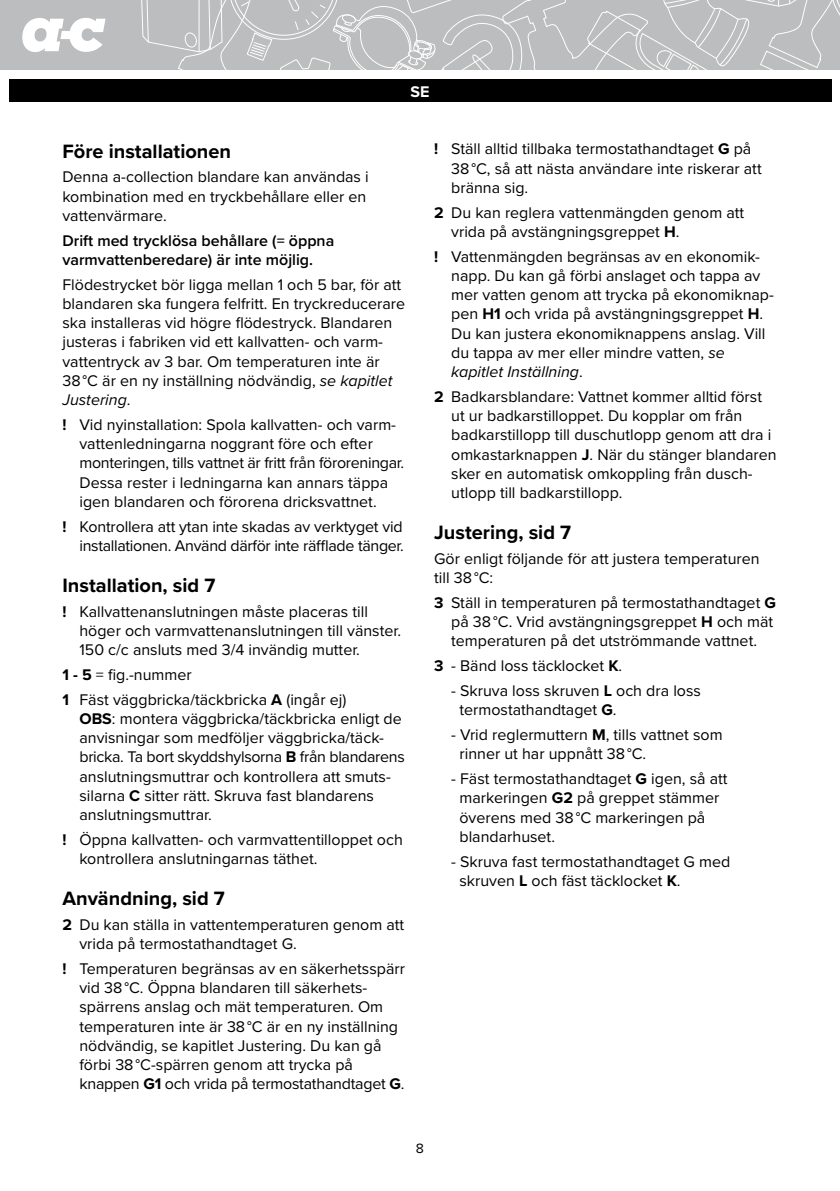
<style>
.page{position:relative;width:840px;height:1191px;background:#fff}
.page>*{position:absolute;margin:0;border:0;box-sizing:border-box;transform-origin:0 0}
.t1{font:700 20px "Proxima Nova";color:#000}
.t2{font:16px/19.2px "Proxima Nova";color:#000}
.t3{font:16px/19.2px "Proxima Nova";letter-spacing:-.02em;color:#000;text-align:right}
.t4{font:600 16px/19.2px "Proxima Nova";color:#000}
.t5{font:700 16px "Proxima Nova";color:#fff}
.t6{font:14px "Proxima Nova";color:#000}
.s1{font-style:italic}
.s2{font-weight:700}
</style>
<div class="page">
<div style="left:0;top:0;width:839px;height:70px;background:#bbbdbe"></div>
<svg style="left:141px;top:0;width:698px;height:70px"></svg>
<svg style="left:22px;top:18px;width:83px;height:34px"></svg>
<div style="left:9px;top:79px;width:822px;height:23px;background:#000"></div>
<p class="t5" style="left:410px;top:80px;width:20px">SE</p>
<p class="t1" style="left:62px;top:136px;width:170px">Före installationen</p>
<p class="t2" style="left:62px;top:167px;width:308px">Denna a-collection blandare kan användas i kombination med en tryckbehållare eller en vattenvärmare.</p>
<p class="t4" style="left:62px;top:230px;width:273px">Drift med trycklösa behållare (= öppna varmvattenberedare) är inte möjlig.</p>
<p class="t2" style="left:62px;top:274px;width:344px">Flödestrycket bör ligga mellan 1 och 5 bar, för att blandaren ska fungera felfritt. En tryckreducerare ska installeras vid högre flödestryck. Blandaren justeras i fabriken vid ett kallvatten- och varm&shy;vattentryck av 3 bar. Om temperaturen inte är<br>38 °C är en ny inställning nödvändig, <span class="s1">se kapitlet Justering</span>.</p>
<p class="t2" style="left:79px;top:414px;width:326px;text-indent:-17px"><span class="s2">!</span> Vid nyinstallation: Spola kallvatten- och varm&shy;vattenledningarna noggrant före och efter monteringen, tills vattnet är fritt från föroreningar.<br>Dessa rester i ledningarna kan annars täppa igen blandaren och förorena dricksvattnet.</p>
<p class="t3" style="left:62px;top:516px;width:343px"><span class="s2">!</span> Kontrollera att ytan inte skadas av verktyget vid installationen. Använd därför inte räfflade tänger.</p>
<p class="t1" style="left:62px;top:570px;width:154px">Installation, sid 7</p>
<p class="t2" style="left:79px;top:601px;width:323px;text-indent:-17px"><span class="s2">!</span> Kallvattenanslutningen måste placeras till höger och varmvattenanslutningen till vänster.<br>150 c/c ansluts med 3/4 invändig mutter.</p>
<p class="t2" style="left:62px;top:661px;width:285px;line-height:24.8px"><span class="s2">1 - 5</span> = fig.-nummer<br><span class="s2">1</span> Fäst väggbricka/täckbricka <span class="s2">A</span> (ingår ej)</p>
<p class="t2" style="left:79px;top:708px;width:327px"><span class="s2">OBS</span>: montera väggbricka/täckbricka enligt de anvisningar som medföljer väggbricka/täck&shy;bricka. Ta bort skyddshylsorna <span class="s2">B</span> från blandarens anslutningsmuttrar och kontrollera att smuts&shy;silarna <span class="s2">C</span> sitter rätt. Skruva fast blandarens anslutningsmuttrar.</p>
<p class="t2" style="left:79px;top:829px;width:325px;text-indent:-17px"><span class="s2">!</span> Öppna kallvatten- och varmvattentilloppet och kontrollera anslutningarnas täthet.</p>
<p class="t1" style="left:62px;top:883px;width:164px">Användning, sid 7</p>
<p class="t2" style="left:79px;top:914px;width:326px;text-indent:-17px"><span class="s2">2</span> Du kan ställa in vattentemperaturen genom att vrida på termostathandtaget G.</p>
<p class="t2" style="left:79px;top:958px;width:327px;text-indent:-17px"><span class="s2">!</span> Temperaturen begränsas av en säkerhetsspärr vid 38 °C. Öppna blandaren till säkerhets&shy;spärrens anslag och mät temperaturen. Om temperaturen inte är 38 °C är en ny inställning nödvändig, se kapitlet Justering. Du kan gå förbi 38 °C-spärren genom att trycka på knappen <span class="s2">G1</span> och vrida på termostathandtaget <span class="s2">G</span>.</p>
<p class="t2" style="left:451px;top:139px;width:312px;text-indent:-17px"><span class="s2">!</span> Ställ alltid tillbaka termostathandtaget <span class="s2">G</span> på<br>38 °C, så att nästa användare inte riskerar att bränna sig.</p>
<p class="t2" style="left:451px;top:202px;width:294px;text-indent:-17px"><span class="s2">2</span> Du kan reglera vattenmängden genom att vrida på avstängningsgreppet <span class="s2">H</span>.</p>
<p class="t2" style="left:451px;top:246px;width:324px;text-indent:-17px"><span class="s2">!</span> Vattenmängden begränsas av en ekonomik&shy;napp. Du kan gå förbi anslaget och tappa av mer vatten genom att trycka på ekonomiknap&shy;pen <span class="s2">H1</span> och vrida på avstängningsgreppet <span class="s2">H</span>.<br>Du kan justera ekonomiknappens anslag. Vill du tappa av mer eller mindre vatten, <span class="s1">se kapitlet Inställning</span>.</p>
<p class="t2" style="left:451px;top:386px;width:327px;text-indent:-17px"><span class="s2">2</span> Badkarsblandare: Vattnet kommer alltid först ut ur badkarstilloppet. Du kopplar om från badkarstillopp till duschutlopp genom att dra i omkastarknappen <span class="s2">J</span>. När du stänger blandaren sker en automatisk omkoppling från dusch&shy;utlopp till badkarstillopp.</p>
<p class="t1" style="left:434px;top:517px;width:138px">Justering, sid 7</p>
<p class="t2" style="left:434px;top:548px;width:327px">Gör enligt följande för att justera temperaturen till 38 °C:</p>
<p class="t2" style="left:451px;top:592px;width:326px;text-indent:-17px"><span class="s2">3</span> Ställ in temperaturen på termostathandtaget <span class="s2">G </span>på 38 °C. Vrid avstängningsgreppet <span class="s2">H</span> och mät temperaturen på det utströmmande vattnet.</p>
<p class="t2" style="left:434px;top:655px;width:189px"><span class="s2">3</span> - Bänd loss täcklocket <span class="s2">K</span>.</p>
<p class="t2" style="left:459px;top:680px;width:243px;text-indent:-8px">- Skruva loss skruven <span class="s2">L</span> och dra loss termostathandtaget <span class="s2">G</span>.</p>
<p class="t2" style="left:459px;top:724px;width:264px;text-indent:-8px">- Vrid reglermuttern <span class="s2">M</span>, tills vattnet som rinner ut har uppnått 38 °C.</p>
<p class="t2" style="left:459px;top:768px;width:269px;text-indent:-8px">- Fäst termostathandtaget <span class="s2">G</span> igen, så att markeringen <span class="s2">G2</span> på greppet stämmer överens med 38 °C markeringen på blandarhuset.</p>
<p class="t2" style="left:459px;top:851px;width:272px;text-indent:-8px">- Skruva fast termostathandtaget G med skruven <span class="s2">L</span> och fäst täcklocket <span class="s2">K</span>.</p>
<p class="t6" style="left:415px;top:1138px;width:10px">8</p>
</div>
